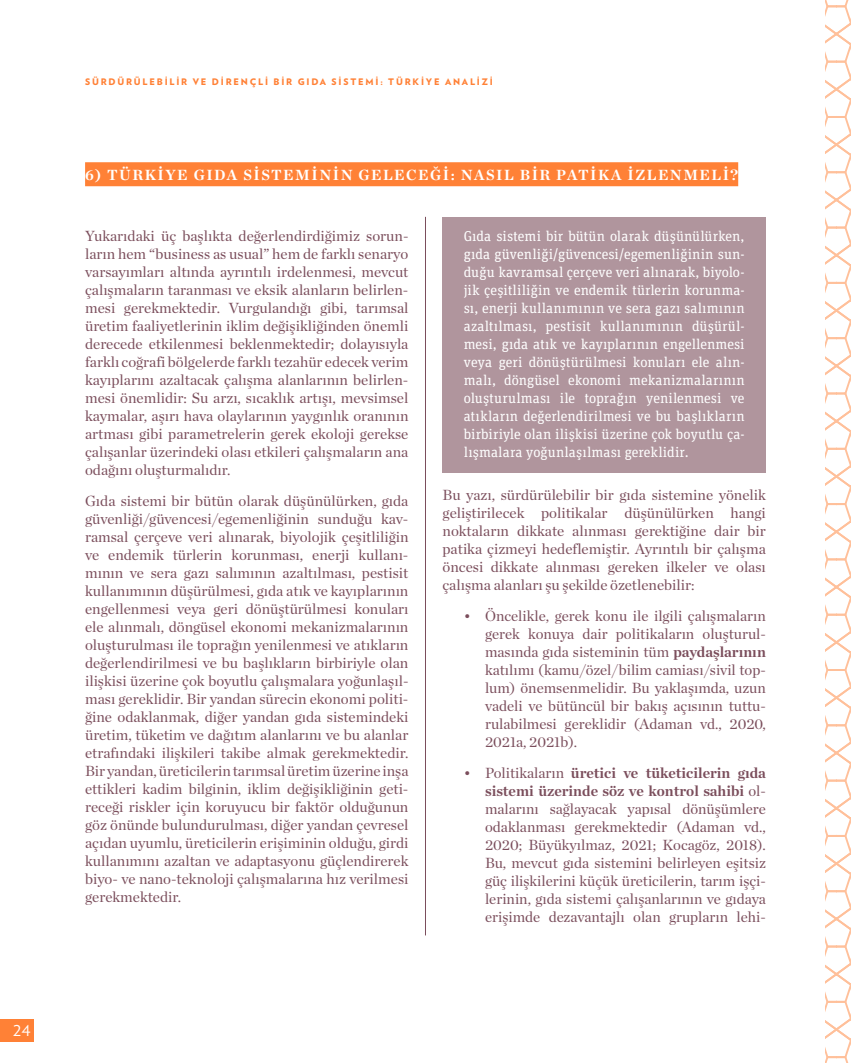
<style>
.page{position:relative;width:851px;height:1063px;background:#fff}
.page>*{position:absolute;margin:0;border:0;box-sizing:border-box;transform-origin:0 0}
.t1{font:15px/18px "Chronicle Deck";color:#7b4e5c;text-align:justify}
.t2{font:700 15px "Chronicle Deck";letter-spacing:.1em;color:#fff}
.t3{font:15px "Verlag";color:#fff}
.t4{font:14.25px/18px "Unit Slab Pro";letter-spacing:.005em;color:#fff;text-align:justify}
.t5{font:900 9px "Verlag";letter-spacing:.2em;color:#ff8136}
.s1{font-weight:700}
</style>
<div class="page">
<div style="left:0;top:1019px;width:34px;height:23px;background:#ff8136"></div>
<svg style="left:825px;top:0;width:26px;height:1063px"></svg>
<hr style="left:425px;top:217px;width:1px;height:718px;background:#7b4e5c">
<div style="left:85px;top:162px;width:653px;height:24px;background:#ff8136"></div>
<div style="left:442px;top:217px;width:323px;height:255px;background:#b0959d"></div>
<p class="t3" style="left:13px;top:1020px;width:19px">24</p>
<p class="t5" style="left:85px;top:74px;width:409px">SÜRDÜRÜLEBİLİR VE DİRENÇLİ BİR GIDA SİSTEMİ: TÜRKİYE ANALİZİ</p>
<p class="t2" style="left:85px;top:163px;width:654px">6) TÜRKİYE GIDA SİSTEMİNİN GELECEĞİ: NASIL BİR PATİKA İZLENMELİ?</p>
<p class="t1" style="left:85px;top:226px;width:325px">Yukarıdaki üç başlıkta değerlendirdiğimiz sorun&shy;ların hem “business as usual” hem de farklı senaryo varsayımları altında ayrıntılı irdelenmesi, mevcut çalışmaların taranması ve eksik alanların belirlen&shy;mesi gerekmektedir. Vurgulandığı gibi, tarımsal üretim faaliyetlerinin iklim değişikliğinden önemli derecede etkilenmesi beklenmektedir; dolayısıyla farklı coğrafi bölgelerde farklı tezahür edecek verim kayıplarını azaltacak çalışma alanlarının belirlen&shy;mesi önemlidir: Su arzı, sıcaklık artışı, mevsimsel kaymalar, aşırı hava olaylarının yaygınlık oranının artması gibi parametrelerin gerek ekoloji gerekse çalışanlar üzerindeki olası etkileri çalışmaların ana odağını oluşturmalıdır.</p>
<p class="t1" style="left:85px;top:490px;width:325px">Gıda sistemi bir bütün olarak düşünülürken, gıda güvenliği/güvencesi/egemenliğinin sunduğu kav&shy;ramsal çerçeve veri alınarak, biyolojik çeşitliliğin ve endemik türlerin korunması, enerji kullanı&shy;mının ve sera gazı salımının azaltılması, pestisit kullanımının düşürülmesi, gıda atık ve kayıplarının engellenmesi veya geri dönüştürülmesi konuları ele alınmalı, döngüsel ekonomi mekanizmalarının oluşturulması ile toprağın yenilenmesi ve atıkların değerlendirilmesi ve bu başlıkların birbiriyle olan ilişkisi üzerine çok boyutlu çalışmalara yoğunlaşıl&shy;ması gereklidir. Bir yandan sürecin ekonomi politi&shy;ğine odaklanmak, diğer yandan gıda sistemindeki üretim, tüketim ve dağıtım alanlarını ve bu alanlar etrafındaki ilişkileri takibe almak gerekmektedir.<br>Bir yandan, üreticilerin tarımsal üretim üzerine inşa ettikleri kadim bilginin, iklim değişikliğinin geti&shy;receği riskler için koruyucu bir faktör olduğunun göz önünde bulundurulması, diğer yandan çevresel açıdan uyumlu, üreticilerin erişiminin olduğu, girdi kullanımını azaltan ve adaptasyonu güçlendirerek biyo- ve nano-teknoloji çalışmalarına hız verilmesi gerekmektedir.</p>
<p class="t4" style="left:463px;top:226px;width:282px">Gıda sistemi bir bütün olarak düşünülürken, gıda güvenliği/güvencesi/egemenliğinin sun&shy;duğu kavramsal çerçeve veri alınarak, biyolo&shy;jik çeşitliliğin ve endemik türlerin korunma&shy;sı, enerji kullanımının ve sera gazı salımının azaltılması, pestisit kullanımının düşürül&shy;mesi, gıda atık ve kayıplarının engellenmesi veya geri dönüştürülmesi konuları ele alın&shy;malı, döngüsel ekonomi mekanizmalarının oluşturulması ile toprağın yenilenmesi ve atıkların değerlendirilmesi ve bu başlıkların birbiriyle olan ilişkisi üzerine çok boyutlu ça&shy;lışmalara yoğunlaşılması gereklidir.</p>
<p class="t1" style="left:442px;top:485px;width:325px">Bu yazı, sürdürülebilir bir gıda sistemine yönelik geliştirilecek politikalar düşünülürken hangi noktaların dikkate alınması gerektiğine dair bir patika çizmeyi hedeflemiştir. Ayrıntılı bir çalışma öncesi dikkate alınması gereken ilkeler ve olası çalışma alanları şu şekilde özetlenebilir:</p>
<p class="t1" style="left:485px;top:606px;width:282px;text-indent:-21px">• Öncelikle, gerek konu ile ilgili çalışmaların gerek konuya dair politikaların oluşturul&shy;masında gıda sisteminin tüm <span class="s1">paydaşlarının </span>katılımı (kamu/özel/bilim camiası/sivil top&shy;lum) önemsenmelidir. Bu yaklaşımda, uzun vadeli ve bütüncül bir bakış açısının tuttu&shy;rulabilmesi gereklidir (Adaman vd., 2020, 2021a, 2021b).</p>
<p class="t1" style="left:485px;top:763px;width:282px;text-indent:-21px">• Politikaların <span class="s1">üretici ve tüketicilerin gıda sistemi üzerinde söz ve kontrol sahibi</span> ol&shy;malarını sağlayacak yapısal dönüşümlere odaklanması gerekmektedir (Adaman vd., 2020; Büyükyılmaz, 2021; Kocagöz, 2018).<br>Bu, mevcut gıda sistemini belirleyen eşitsiz güç ilişkilerini küçük üreticilerin, tarım işçi&shy;lerinin, gıda sistemi çalışanlarının ve gıdaya erişimde dezavantajlı olan grupların lehi-</p>
</div>
